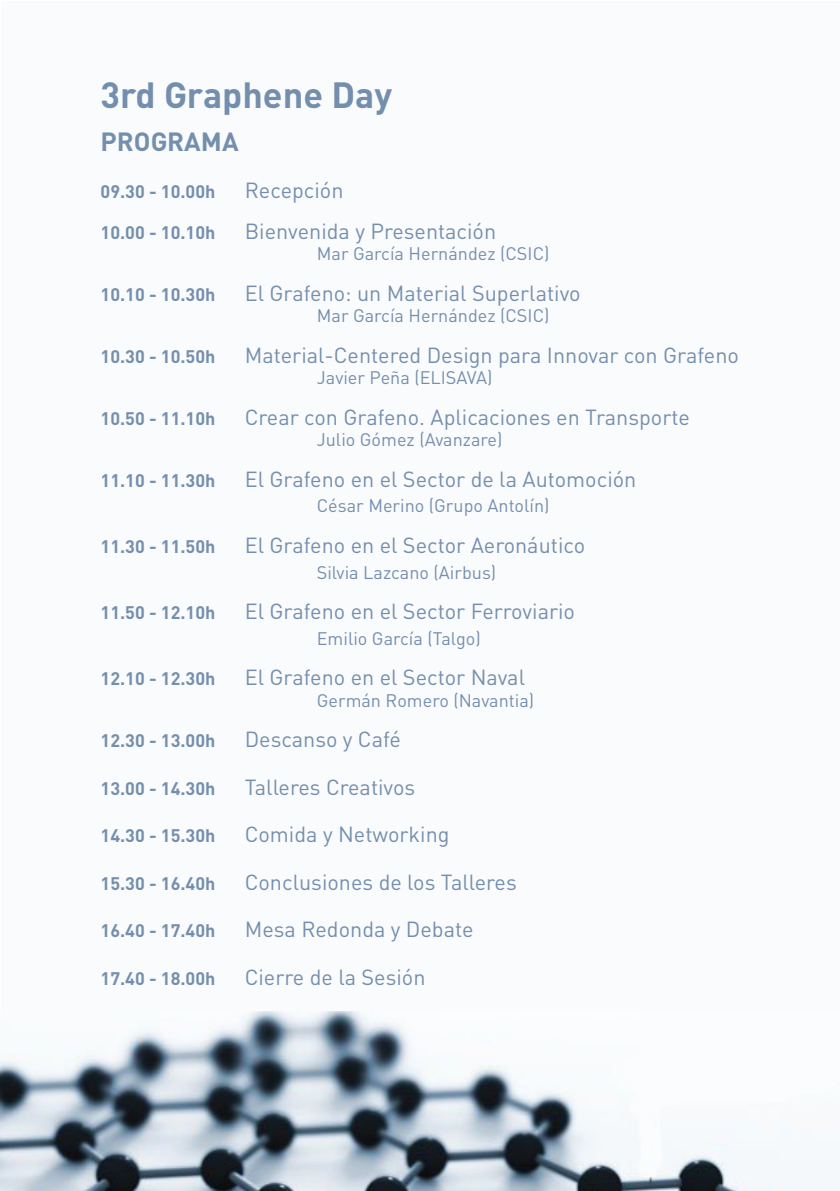
<style>
.page{position:relative;width:840px;height:1191px;background:#fff}
.page>*{position:absolute;margin:0;border:0;box-sizing:border-box;transform-origin:0 0}
.t1{font:700 36px "DINOT";color:#748fad}
.t2{font:700 26px "DINOT";color:#748fad}
.t3{font:21.6px "DINOT";color:#748fad}
.t4{font:700 18px "DINOT";color:#748fad}
.t5{font:18px "DINOT";color:#748fad}
</style>
<div class="page">
<div style="left:1px;top:1px;width:838px;height:1189px;background:#fafbfd"></div>
<img style="left:0;top:1011px;width:839px;height:180px">
<h1 class="t1" style="left:100px;top:71px;width:293px">3rd Graphene Day</h1>
<p class="t2" style="left:100px;top:124px;width:139px">PROGRAMA</p>
<p class="t4" style="left:100px;top:180px;width:116px">09.30 - 10.00h</p>
<p class="t3" style="left:244px;top:176px;width:100px">Recepción</p>
<p class="t4" style="left:100px;top:220px;width:116px">10.00 - 10.10h</p>
<p class="t3" style="left:244px;top:216px;width:253px">Bienvenida y Presentación</p>
<p class="t5" style="left:316px;top:242px;width:234px">Mar García Hernández (CSIC)</p>
<p class="t4" style="left:100px;top:282px;width:116px">10.10 - 10.30h</p>
<p class="t3" style="left:244px;top:278px;width:337px">El Grafeno: un Material Superlativo</p>
<p class="t5" style="left:316px;top:303px;width:234px">Mar García Hernández (CSIC)</p>
<p class="t4" style="left:100px;top:344px;width:116px">10.30 - 10.50h</p>
<p class="t3" style="left:244px;top:340px;width:495px">Material-Centered Design para Innovar con Grafeno</p>
<p class="t5" style="left:316px;top:365px;width:177px">Javier Peña (ELISAVA)</p>
<p class="t4" style="left:100px;top:406px;width:116px">10.50 - 11.10h</p>
<p class="t3" style="left:244px;top:402px;width:446px">Crear con Grafeno. Aplicaciones en Transporte</p>
<p class="t5" style="left:316px;top:427px;width:187px">Julio Gómez (Avanzare)</p>
<p class="t4" style="left:100px;top:468px;width:116px">11.10 - 11.30h</p>
<p class="t3" style="left:244px;top:464px;width:393px">El Grafeno en el Sector de la Automoción</p>
<p class="t5" style="left:316px;top:494px;width:234px">César Merino (Grupo Antolín)</p>
<p class="t4" style="left:100px;top:534px;width:116px">11.30 - 11.50h</p>
<p class="t3" style="left:244px;top:530px;width:342px">El Grafeno en el Sector Aeronáutico</p>
<p class="t5" style="left:316px;top:560px;width:181px">Silvia Lazcano (Airbus)</p>
<p class="t4" style="left:100px;top:600px;width:116px">11.50 - 12.10h</p>
<p class="t3" style="left:244px;top:596px;width:332px">El Grafeno en el Sector Ferroviario</p>
<p class="t5" style="left:316px;top:626px;width:165px">Emilio García (Talgo)</p>
<p class="t4" style="left:100px;top:666px;width:116px">12.10 - 12.30h</p>
<p class="t3" style="left:244px;top:663px;width:282px">El Grafeno en el Sector Naval</p>
<p class="t5" style="left:316px;top:688px;width:219px">Germán Romero (Navantia)</p>
<p class="t4" style="left:100px;top:728px;width:116px">12.30 - 13.00h</p>
<p class="t3" style="left:244px;top:725px;width:158px">Descanso y Café</p>
<p class="t4" style="left:100px;top:776px;width:116px">13.00 - 14.30h</p>
<p class="t3" style="left:244px;top:772px;width:172px">Talleres Creativos</p>
<p class="t4" style="left:100px;top:823px;width:116px">14.30 - 15.30h</p>
<p class="t3" style="left:244px;top:820px;width:206px">Comida y Networking</p>
<p class="t4" style="left:100px;top:871px;width:116px">15.30 - 16.40h</p>
<p class="t3" style="left:244px;top:867px;width:273px">Conclusiones de los Talleres</p>
<p class="t4" style="left:100px;top:918px;width:116px">16.40 - 17.40h</p>
<p class="t3" style="left:244px;top:915px;width:230px">Mesa Redonda y Debate</p>
<p class="t4" style="left:100px;top:966px;width:116px">17.40 - 18.00h</p>
<p class="t3" style="left:244px;top:962px;width:182px">Cierre de la Sesión</p>
</div>
